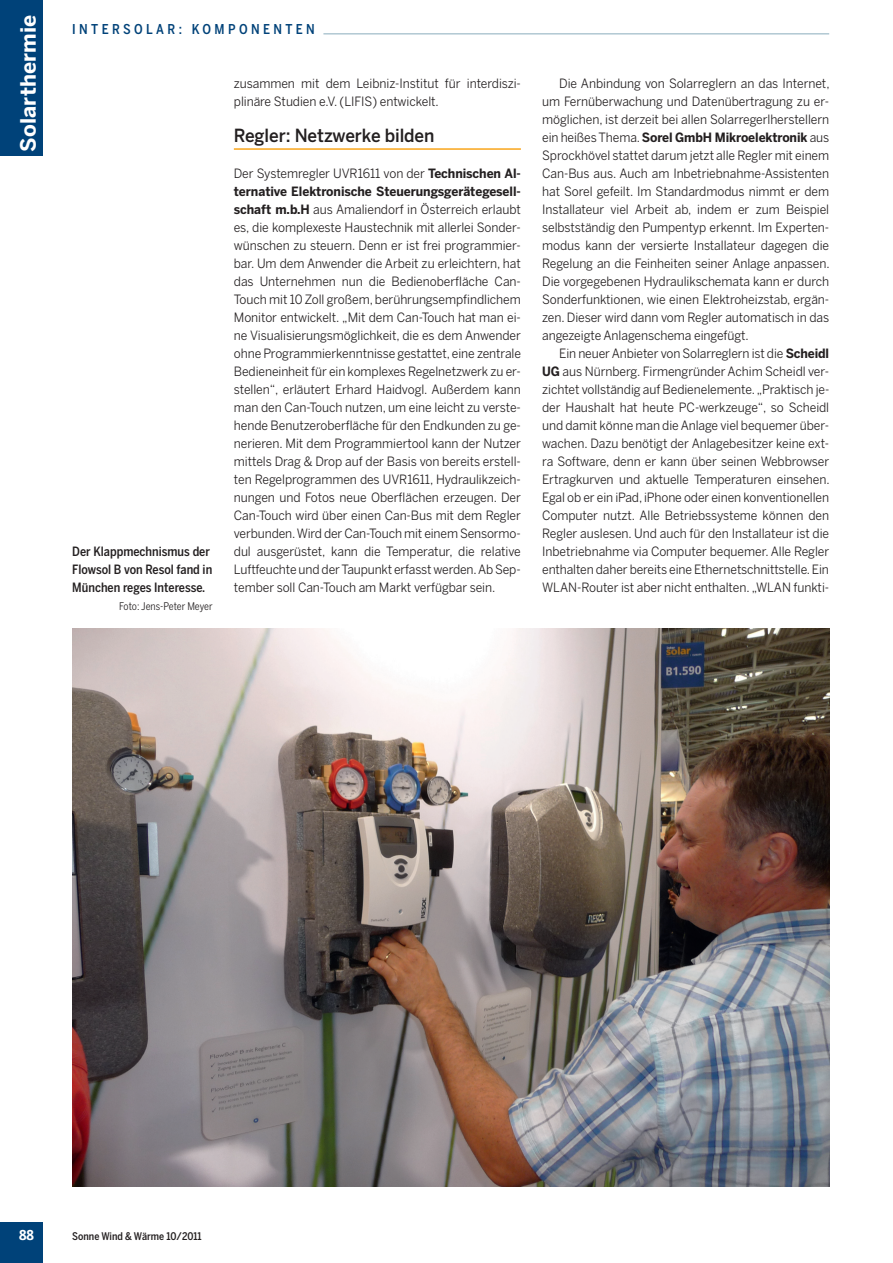
<style>
.page{position:relative;width:893px;height:1263px;background:#fff}
.page>*{position:absolute;margin:0;border:0;box-sizing:border-box;transform-origin:0 0}
.t1{font:700 21px "Benton Sans";letter-spacing:.01em;color:#fff}
.t2{font:500 18px "Benton Sans";letter-spacing:-.005em;color:#231f20;scale:.95 1}
.t3{font:500 13.5px "Benton Sans Cond";letter-spacing:.25em;color:#004279}
.t4{font:700 13.5px "Benton Sans Cond";color:#fff}
.t5{font:12.75px/18px "Benton Sans";letter-spacing:-.005em;color:#231f20;text-align:justify;scale:.95 1}
.t6{font:500 12.75px/18px "Benton Sans Cond";color:#231f20}
.t7{font:500 10.5px "Benton Sans Cond";color:#231f20}
.t8{font:10.5px "Benton Sans Cond";color:#231f20}
.s1{font-weight:700}
</style>
<div class="page">
<div style="left:0;top:0;width:43px;height:156px;background:#004279"></div>
<div style="left:0;top:1222px;width:43px;height:41px;background:#004279"></div>
<img style="left:72px;top:628px;width:757px;height:558px">
<hr style="left:323px;top:33px;width:506px;height:1px;background:#8aacbc">
<hr style="left:234px;top:148px;width:287px;height:2px;background:#f9a51b">
<h1 class="t1" style="left:16px;top:152px;width:139px;rotate:-90deg">Solarthermie</h1>
<p class="t3" style="left:72px;top:21px;width:40px">Inters</p>
<p class="t3" style="left:134px;top:21px;width:182px">olar : Komponenten</p>
<p class="t6" style="left:72px;top:542px;width:141px">Der Klappmechnismus der<br>Flowsol B von Resol fand in<br>München reges Interesse.</p>
<p class="t8" style="left:119px;top:600px;width:95px">Foto: Jens-Peter Meyer</p>
<p class="t5" style="left:234px;top:74px;width:302px">zusammen mit dem Leibniz-Institut für interdiszi&shy;plinäre Studien e.V. (LIFIS) entwickelt.</p>
<h2 class="t2" style="left:234px;top:124px;width:213px">Regler: Netzwerke bilden</h2>
<p class="t5" style="left:234px;top:164px;width:304px">Der Systemregler UVR1611 von der <span class="s1">Technischen Al&shy;ternative Elektronische Steuerungsgerätegesell&shy;schaft m.b.H</span> aus Amaliendorf in Österreich erlaubt es, die komplexeste Haustechnik mit allerlei Sonder&shy;wünschen zu steuern. Denn er ist frei programmier&shy;bar. Um dem Anwender die Arbeit zu erleichtern, hat das Unternehmen nun die Bedienoberfläche Can-Touch mit 10 Zoll großem, berührungsempfindlichem Monitor entwickelt. „Mit dem Can-Touch hat man ei&shy;ne Visualisierungsmöglichkeit, die es dem Anwender ohne Programmierkenntnisse gestattet, eine zentrale Bedieneinheit für ein komplexes Regelnetzwerk zu er&shy;stellen“, erläutert Erhard Haidvogl. Außerdem kann man den Can-Touch nutzen, um eine leicht zu verste&shy;hende Benutzeroberfläche für den Endkunden zu ge&shy;nerieren. Mit dem Programmiertool kann der Nutzer mittels Drag &amp; Drop auf der Basis von bereits erstell&shy;ten Regelprogrammen des UVR1611, Hydraulikzeich&shy;nungen und Fotos neue Oberflächen erzeugen. Der Can-Touch wird über einen Can-Bus mit dem Regler verbunden. Wird der Can-Touch mit einem Sensormo&shy;dul ausgerüstet, kann die Temperatur, die relative Luftfeuchte und der Taupunkt erfasst werden. Ab Sep&shy;tember soll Can-Touch am Markt verfügbar sein.</p>
<p class="t5" style="left:542px;top:74px;width:304px;text-indent:17px">Die Anbindung von Solarreglern an das Internet, um Fernüberwachung und Datenübertragung zu er&shy;möglichen, ist derzeit bei allen Solarregerlherstellern ein heißes Thema. <span class="s1">Sorel GmbH Mikroelektronik</span> aus Sprockhövel stattet darum jetzt alle Regler mit einem Can-Bus aus. Auch am Inbetriebnahme-Assistenten hat Sorel gefeilt. Im Standardmodus nimmt er dem Installateur viel Arbeit ab, indem er zum Beispiel selbstständig den Pumpentyp erkennt. Im Experten&shy;modus kann der versierte Installateur dagegen die Regelung an die Feinheiten seiner Anlage anpassen.<br>Die vorgegebenen Hydraulikschemata kann er durch Sonderfunktionen, wie einen Elektroheizstab, ergän&shy;zen. Dieser wird dann vom Regler automatisch in das angezeigte Anlagenschema eingefügt.</p>
<p class="t5" style="left:542px;top:344px;width:304px;text-indent:17px">Ein neuer Anbieter von Solarreglern ist die <span class="s1">Scheidl UG</span> aus Nürnberg. Firmengründer Achim Scheidl ver&shy;zichtet vollständig auf Bedienelemente. „Praktisch je&shy;der Haushalt hat heute PC-werkzeuge“, so Scheidl und damit könne man die Anlage viel bequemer über&shy;wachen. Dazu benötigt der Anlagebesitzer keine ext&shy;ra Software, denn er kann über seinen Webbrowser Ertragkurven und aktuelle Temperaturen einsehen.<br>Egal ob er ein iPad, iPhone oder einen konventionellen Computer nutzt. Alle Betriebssysteme können den Regler auslesen. Und auch für den Installateur ist die Inbetriebnahme via Computer bequemer. Alle Regler enthalten daher bereits eine Ethernetschnittstelle. Ein WLAN-Router ist aber nicht enthalten. „WLAN funkti-</p>
<p class="t4" style="left:19px;top:1227px;width:16px">88</p>
<p class="t7" style="left:72px;top:1230px;width:131px">Sonne Wind &amp; Wärme 10/2011</p>
</div>
